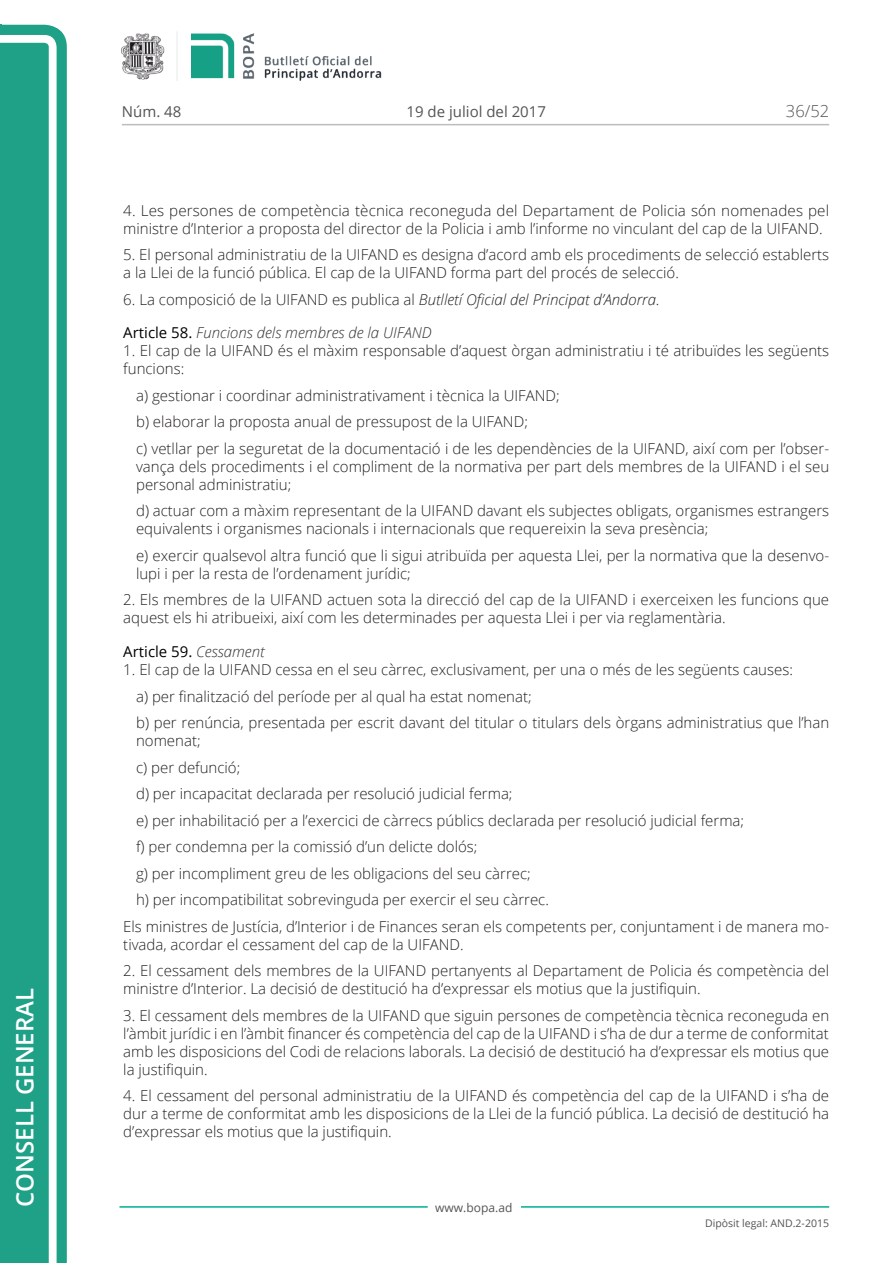
<style>
.page{position:relative;width:893px;height:1263px;background:#fff}
.page>*{position:absolute;margin:0;border:0;box-sizing:border-box;transform-origin:0 0}
.t1{font:600 24px "Open Sans";color:#fff}
.t2{font:300 16.5px "Open Sans";color:#545454}
.Body_text{font:300 15px/18px "Open Sans";color:#231f20}
.Body_text_i{font:300 15px/18px "Open Sans";color:#231f20}
.Titol_7{font:italic 300 15px "Open Sans";color:#303030}
.t3{font:15px "Open Sans";color:#545454}
.Titol_7-2{font:15px "Open Sans";color:#000}
.t4{font:12px "Open Sans";color:#545454}
.t5{font:10.5px "Open Sans";color:#545454}
.s1{font-style:italic}
.s2{font-weight:400;font-style:normal;color:#000}
.s3{font-weight:300;font-style:italic;color:#303030}
</style>
<div class="page">
<svg style="left:0;top:25px;width:67px;height:1238px;fill:#1ea187"></svg>
<div style="left:0;top:43px;width:49px;height:1220px;background:#1ea187"></div>
<img style="left:122px;top:32px;width:260px;height:49px">
<hr style="left:119px;top:1206px;width:309px;height:2px;background:#00ae91">
<hr style="left:521px;top:1206px;width:308px;height:2px;background:#00ae91">
<hr style="left:122px;top:124px;width:707px;height:1px;background:#bcbdc0">
<h1 class="t1" style="left:8px;top:1207px;width:220px;rotate:-90deg">Consell General</h1>
<p class="t3" style="left:122px;top:102px;width:61px">Núm. 48</p>
<p class="t3" style="left:406px;top:102px;width:141px">19 de juliol del 2017</p>
<p class="t2" style="left:786px;top:100px;width:45px">36/52</p>
<p class="Body_text" style="left:123px;top:201px;width:707px">4. Les persones de competència tècnica reconeguda del Departament de Policia són nomenades pel ministre d’Interior a proposta del director de la Policia i amb l’informe no vinculant del cap de la UIFAND.</p>
<p class="Body_text" style="left:123px;top:245px;width:707px">5. El personal administratiu de la UIFAND es designa d’acord amb els procediments de selecció establerts a la Llei de la funció pública. El cap de la UIFAND forma part del procés de selecció.</p>
<p class="Body_text" style="left:123px;top:290px;width:538px">6. La composició de la UIFAND es publica al <span class="s1">Butlletí Oficial del Principat d’Andorra</span>.</p>
<p class="Titol_7" style="left:123px;top:323px;width:310px"><span class="s2">Article 58.</span> Funcions dels membres de la UIFAND</p>
<p class="Body_text" style="left:123px;top:341px;width:707px">1. El cap de la UIFAND és el màxim responsable d’aquest òrgan administratiu i té atribuïdes les següents funcions:</p>
<p class="Body_text_i" style="left:136px;top:386px;width:425px">a) gestionar i coordinar administrativament i tècnica la UIFAND;</p>
<p class="Body_text_i" style="left:136px;top:413px;width:393px">b) elaborar la proposta anual de pressupost de la UIFAND;</p>
<p class="Body_text_i" style="left:136px;top:439px;width:695px;text-align:justify">c) vetllar per la seguretat de la documentació i de les dependències de la UIFAND, així com per l’obser&shy;vança dels procediments i el compliment de la normativa per part dels membres de la UIFAND i el seu personal administratiu;</p>
<p class="Body_text_i" style="left:136px;top:502px;width:695px">d) actuar com a màxim representant de la UIFAND davant els subjectes obligats, organismes estrangers equivalents i organismes nacionals i internacionals que requereixin la seva presència;</p>
<p class="Body_text_i" style="left:136px;top:546px;width:695px">e) exercir qualsevol altra funció que li sigui atribuïda per aquesta Llei, per la normativa que la desenvo&shy;lupi i per la resta de l’ordenament jurídic;</p>
<p class="Body_text" style="left:123px;top:591px;width:707px">2. Els membres de la UIFAND actuen sota la direcció del cap de la UIFAND i exerceixen les funcions que aquest els hi atribueixi, així com les determinades per aquesta Llei i per via reglamentària.</p>
<p class="Titol_7-2" style="left:123px;top:641px;width:143px">Article 59. <span class="s3">Cessament</span></p>
<p class="Body_text" style="left:123px;top:660px;width:671px">1. El cap de la UIFAND cessa en el seu càrrec, exclusivament, per una o més de les següents causes:</p>
<p class="Body_text_i" style="left:136px;top:687px;width:397px">a) per finalització del període per al qual ha estat nomenat;</p>
<p class="Body_text_i" style="left:136px;top:713px;width:695px">b) per renúncia, presentada per escrit davant del titular o titulars dels òrgans administratius que l’han nomenat;</p>
<p class="Body_text_i" style="left:136px;top:758px;width:106px">c) per defunció;</p>
<p class="Body_text_i" style="left:136px;top:784px;width:378px">d) per incapacitat declarada per resolució judicial ferma;</p>
<p class="Body_text_i" style="left:136px;top:811px;width:610px">e) per inhabilitació per a l’exercici de càrrecs públics declarada per resolució judicial ferma;</p>
<p class="Body_text_i" style="left:136px;top:837px;width:343px">f) per condemna per la comissió d’un delicte dolós;</p>
<p class="Body_text_i" style="left:136px;top:864px;width:396px">g) per incompliment greu de les obligacions del seu càrrec;</p>
<p class="Body_text_i" style="left:136px;top:890px;width:414px">h) per incompatibilitat sobrevinguda per exercir el seu càrrec.</p>
<p class="Body_text" style="left:123px;top:917px;width:707px">Els ministres de Justícia, d’Interior i de Finances seran els competents per, conjuntament i de manera mo&shy;tivada, acordar el cessament del cap de la UIFAND.</p>
<p class="Body_text" style="left:123px;top:961px;width:707px">2. El cessament dels membres de la UIFAND pertanyents al Departament de Policia és competència del ministre d’Interior. La decisió de destitució ha d’expressar els motius que la justifiquin.</p>
<p class="Body_text" style="left:123px;top:1006px;width:707px;text-align:justify">3. El cessament dels membres de la UIFAND que siguin persones de competència tècnica reconeguda en l’àmbit jurídic i en l’àmbit financer és competència del cap de la UIFAND i s’ha de dur a terme de conformitat amb les disposicions del Codi de relacions laborals. La decisió de destitució ha d’expressar els motius que la justifiquin.</p>
<p class="Body_text" style="left:123px;top:1086px;width:707px;text-align:justify">4. El cessament del personal administratiu de la UIFAND és competència del cap de la UIFAND i s’ha de dur a terme de conformitat amb les disposicions de la Llei de la funció pública. La decisió de destitució ha d’expressar els motius que la justifiquin.</p>
<p class="t4" style="left:435px;top:1199px;width:79px">www.bopa.ad</p>
<p class="t5" style="left:705px;top:1216px;width:125px">Dipòsit legal: AND.2-2015</p>
</div>
